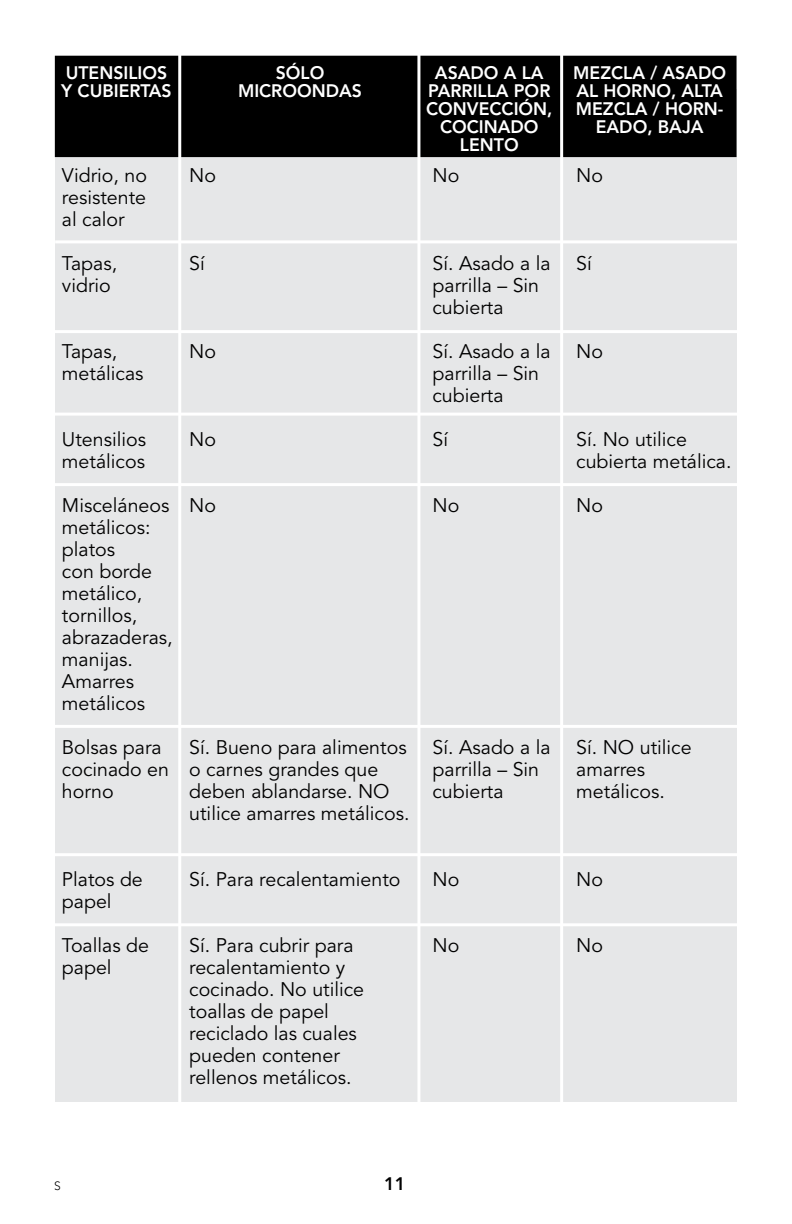
<style>
.page{position:relative;width:792px;height:1224px;background:#fff}
.page>*{position:absolute;margin:0;border:0;box-sizing:border-box;transform-origin:0 0}
.t1{font:19.6px/22px "Avenir";color:#000}
.t2{font:800 18px/18px "Avenir";color:#fff;text-align:center}
.t3{font:800 18px "Avenir";color:#000}
.t4{font:300 12px "Avenir";color:#000}
</style>
<div class="page">
<div style="left:55px;top:89px;width:682px;height:1013px;background:#e6e7e8"></div>
<div style="left:55px;top:56px;width:681px;height:101px;background:#000"></div>
<hr style="left:55px;top:240px;width:688px;height:3px;background:#fff">
<hr style="left:49px;top:330px;width:692px;height:3px;background:#fff">
<hr style="left:49px;top:413px;width:691px;height:3px;background:#fff">
<hr style="left:49px;top:923px;width:691px;height:3px;background:#fff">
<hr style="left:178px;top:52px;width:3px;height:1107px;background:#fff">
<hr style="left:417px;top:52px;width:3px;height:1107px;background:#fff">
<hr style="left:560px;top:52px;width:3px;height:1108px;background:#fff">
<hr style="left:49px;top:483px;width:691px;height:3px;background:#fff">
<hr style="left:49px;top:725px;width:691px;height:3px;background:#fff">
<hr style="left:49px;top:853px;width:691px;height:3px;background:#fff">
<p class="t2" style="left:238px;top:64px;width:126px">SÓLO<br>MICROONDAS</p>
<p class="t2" style="left:61px;top:64px;width:112px;text-align:left">UTENSILIOS<br>Y CUBIERTAS</p>
<p class="t2" style="left:573px;top:64px;width:154px">MEZCLA / ASADO<br>AL HORNO, ALTA<br>MEZCLA / HORN-<br>EADO, BAJA</p>
<p class="t1" style="left:189px;top:165px;width:28px">No</p>
<p class="t2" style="left:426px;top:64px;width:128px">ASADO A LA<br>PARRILLA POR<br>CONVECCIÓN,<br>COCINADO<br>LENTO</p>
<p class="t1" style="left:62px;top:165px;width:87px;text-align:justify">Vidrio, no resistente al calor</p>
<p class="t1" style="left:62px;top:253px;width:57px">Tapas, vidrio</p>
<p class="t1" style="left:576px;top:165px;width:28px">No</p>
<p class="t1" style="left:433px;top:165px;width:28px">No</p>
<p class="t1" style="left:433px;top:253px;width:120px">Sí. Asado a la parrilla – Sin cubierta</p>
<p class="t1" style="left:433px;top:341px;width:120px">Sí. Asado a la parrilla – Sin cubierta</p>
<p class="t1" style="left:433px;top:429px;width:17px">Sí</p>
<p class="t1" style="left:576px;top:253px;width:17px">Sí</p>
<p class="t1" style="left:189px;top:253px;width:17px">Sí</p>
<p class="t1" style="left:576px;top:341px;width:28px">No</p>
<p class="t1" style="left:62px;top:341px;width:83px">Tapas, metálicas</p>
<p class="t1" style="left:189px;top:341px;width:28px">No</p>
<p class="t1" style="left:576px;top:429px;width:157px">Sí. No utilice cubierta metálica.</p>
<p class="t1" style="left:576px;top:495px;width:28px">No</p>
<p class="t1" style="left:62px;top:429px;width:86px">Utensilios metálicos</p>
<p class="t1" style="left:62px;top:495px;width:112px">Misceláneos metálicos: platos<br>con borde metálico, tornillos, abrazaderas, manijas.<br>Amarres metálicos</p>
<p class="t1" style="left:62px;top:737px;width:109px">Bolsas para cocinado en horno</p>
<p class="t1" style="left:189px;top:429px;width:28px">No</p>
<p class="t1" style="left:433px;top:495px;width:28px">No</p>
<p class="t1" style="left:189px;top:495px;width:28px">No</p>
<p class="t1" style="left:576px;top:737px;width:117px">Sí. NO utilice amarres metálicos.</p>
<p class="t1" style="left:433px;top:737px;width:120px">Sí. Asado a la parrilla – Sin cubierta</p>
<p class="t1" style="left:189px;top:737px;width:222px">Sí. Bueno para alimentos o carnes grandes que deben ablandarse. NO utilice amarres metálicos.</p>
<p class="t1" style="left:62px;top:869px;width:82px">Platos de papel</p>
<p class="t1" style="left:62px;top:935px;width:89px">Toallas de papel</p>
<p class="t1" style="left:189px;top:869px;width:213px">Sí. Para recalentamiento</p>
<p class="t1" style="left:189px;top:935px;width:176px">Sí. Para cubrir para recalentamiento y cocinado. No utilice toallas de papel reciclado las cuales pueden contener rellenos metálicos.</p>
<p class="t1" style="left:433px;top:869px;width:28px">No</p>
<p class="t1" style="left:433px;top:935px;width:28px">No</p>
<p class="t4" style="left:54px;top:1179px;width:8px">S</p>
<p class="t3" style="left:384px;top:1173px;width:23px">11</p>
<p class="t1" style="left:576px;top:869px;width:28px">No</p>
<p class="t1" style="left:576px;top:935px;width:28px">No</p>
</div>
